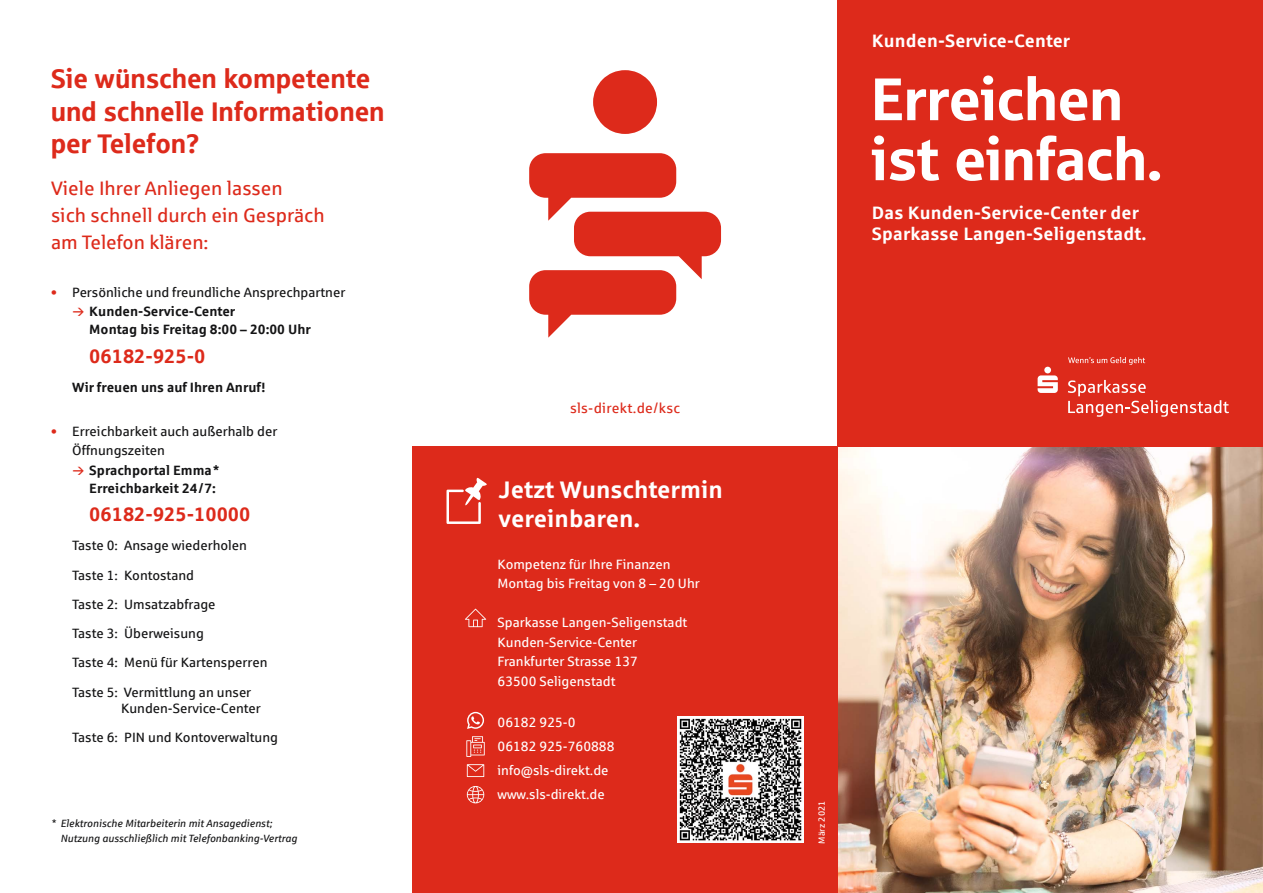
<style>
.page{position:relative;width:1263px;height:893px;background:#fff}
.page>*{position:absolute;margin:0;border:0;box-sizing:border-box;transform-origin:0 0}
.t1{font:60px/60px "Sparkasse Head";letter-spacing:.01em;color:#fff}
.t2{font:27px/32.4px "Sparkasse Head";letter-spacing:.02em;color:#dd2a1b}
.t3{font:700 24px/28.8px "Sparkasse Rg";color:#fff}
.t4{font:19.5px/27px "Sparkasse Rg";color:#dd2a1b}
.t5{font:700 19.5px "Sparkasse Rg";color:#dd2a1b}
.t6{font:700 18px/21.6px "Sparkasse Rg";letter-spacing:.01em;color:#fff}
.t7{font:14.25px "Sparkasse Rg";letter-spacing:.02em;color:#dd2a1b}
.t8{font:13.5px/29.2px "Sparkasse Rg";color:#141415}
.t9{font:13.5px/19.5px "Sparkasse Rg";color:#fff}
.t10{font:700 13.5px/18px "Sparkasse Rg";color:#141415}
.t11{font:italic 10.5px/15px "Sparkasse Rg";color:#141415}
.t12{font:9px "Sparkasse Rg";letter-spacing:.01em;color:#fff}
.s1{color:#dd2a1b}
.s2{font-weight:700}
</style>
<div class="page">
<img style="left:838px;top:446px;width:425px;height:447px">
<div style="left:838px;top:0;width:425px;height:446px;background:#dd2a1b"></div>
<div style="left:412px;top:446px;width:426px;height:447px;background:#dd2a1b"></div>
<svg style="left:1068px;top:380px;width:161px;height:37px"></svg>
<svg style="left:1037px;top:367px;width:21px;height:26px"></svg>
<svg style="left:1068px;top:357px;width:77px;height:8px"></svg>
<svg style="left:446px;top:477px;width:41px;height:47px"></svg>
<img style="left:677px;top:716px;width:127px;height:127px">
<svg style="left:529px;top:153px;width:192px;height:185px"></svg>
<svg style="left:593px;top:70px;width:64px;height:64px"></svg>
<svg style="left:467px;top:712px;width:17px;height:17px"></svg>
<svg style="left:466px;top:736px;width:19px;height:21px"></svg>
<svg style="left:467px;top:764px;width:17px;height:13px"></svg>
<svg style="left:467px;top:786px;width:17px;height:17px"></svg>
<svg style="left:465px;top:609px;width:21px;height:18px"></svg>
<h2 class="t2" style="left:51px;top:61px;width:335px">Sie wünschen kompetente und schnelle Informationen per Telefon?</h2>
<h3 class="t4" style="left:51px;top:174px;width:275px">Viele Ihrer Anliegen lassen<br>sich schnell durch ein Gespräch am Telefon klären:</h3>
<p class="t8" style="left:89px;top:282px;width:258px;line-height:19.5px;text-indent:-38px"><span class="s1">•</span> Persönliche und freundliche Ansprechpartner<br><span class="s2">Kunden-Service-Center</span></p>
<p class="t10" style="left:89px;top:320px;width:223px">Montag bis Freitag 8:00 – 20:00 Uhr</p>
<h3 class="t5" style="left:89px;top:344px;width:118px">06182-925-0</h3>
<p class="t10" style="left:72px;top:378px;width:195px">Wir freuen uns auf Ihren Anruf!</p>
<p class="t8" style="left:72px;top:421px;width:207px;line-height:19.5px;text-indent:-21px"><span class="s1">•</span> Erreichbarkeit auch außerhalb der<br>Öffnungszeiten</p>
<p class="t10" style="left:89px;top:460px;width:131px">Sprachportal Emma*<br>Erreichbarkeit 24/7:</p>
<h3 class="t5" style="left:89px;top:502px;width:163px">06182-925-10000</h3>
<p class="t8" style="left:72px;top:531px;width:197px">Taste 0: Ansage wiederholen<br>Taste 1: Kontostand<br>Taste 2: Umsatzabfrage<br>Taste 3: Überweisung<br>Taste 4: Menü für Kartensperren<br>Taste 5: Vermittlung an unser</p>
<p class="t8" style="left:72px;top:693px;width:207px;text-indent:49px">Kunden-Service-Center<br>Taste 6: PIN und Kontoverwaltung</p>
<p class="t11" style="left:60px;top:816px;width:238px;text-indent:-9px">* Elektronische Mitarbeiterin mit Ansagedienst;<br>Nutzung ausschließlich mit Telefonbanking-Vertrag</p>
<p class="t7" style="left:570px;top:399px;width:112px">sls-direkt.de/ksc</p>
<h3 class="t3" style="left:499px;top:475px;width:226px">Jetzt Wunschtermin vereinbaren.</h3>
<p class="t9" style="left:497px;top:554px;width:204px">Kompetenz für Ihre Finanzen<br>Montag bis Freitag von 8 – 20 Uhr</p>
<p class="t9" style="left:497px;top:612px;width:191px">Sparkasse Langen-Seligenstadt<br>Kunden-Service-Center<br>Frankfurter Strasse 137<br>63500 Seligenstadt</p>
<p class="t9" style="left:497px;top:710px;width:119px;line-height:24px">06182 925-0<br>06182 925-760888 info@sls-direkt.de www.sls-direkt.de</p>
<h3 class="t6" style="left:872px;top:30px;width:200px">Kunden-Service-Center</h3>
<h1 class="t1" style="left:872px;top:67px;width:292px">Erreichen ist einfach.</h1>
<h3 class="t6" style="left:872px;top:201px;width:276px">Das Kunden-Service-Center der<br>Sparkasse Langen-Seligenstadt.</h3>
<p class="t12" style="left:816px;top:844px;width:45px;rotate:-90deg">März 2021</p>
</div>
